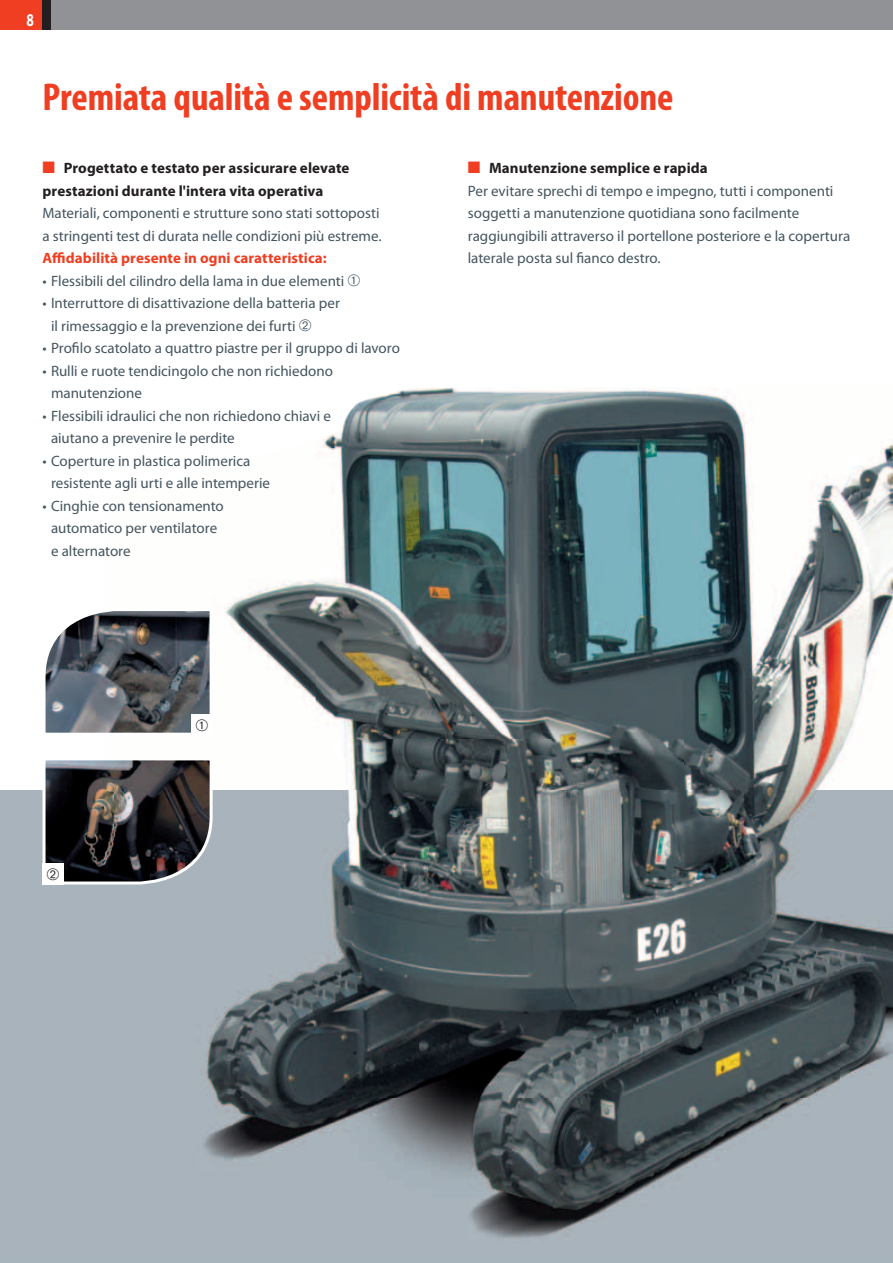
<style>
.page{position:relative;width:893px;height:1263px;background:#fff}
.page>*{position:absolute;margin:0;border:0;box-sizing:border-box;transform-origin:0 0}
.t1{font:700 condensed 39px "Myriad Pro";letter-spacing:-.005em;color:#ef3e22}
.t2{font:700 18px "Myriad Pro";color:#fff;scale:.75 1}
.t3{font:15px/22.5px "Myriad Pro";color:#45555f}
.t4{font:700 15px/22.5px "Myriad Pro";letter-spacing:.005em;color:#231f20}
.t5{font:700 15px "Myriad Pro";letter-spacing:.005em;color:#ef3e22}
.s1{color:#ef3e22}
.s2{font-weight:700;color:#231f20}
</style>
<div class="page">
<div style="left:0;top:0;width:893px;height:30px;background:#919295"></div>
<div style="left:0;top:0;width:51px;height:30px;background:#ef3e22"></div>
<div style="left:43px;top:0;width:8px;height:30px;background:#231f20"></div>
<div style="left:0;top:791px;width:893px;height:472px;background:#a8b4bc"></div>
<img style="left:315px;top:388px;width:578px;height:403px">
<img style="left:214px;top:580px;width:101px;height:211px">
<img style="left:203px;top:791px;width:690px;height:448px">
<svg style="left:45px;top:611px;width:165px;height:122px;background:#5d6269"></svg>
<img style="left:41px;top:760px;width:173px;height:126px">
<p class="t2" style="left:27px;top:9px;width:11px">8</p>
<h1 class="t1" style="left:43px;top:76px;width:632px">Premiata qualità e semplicità di manutenzione</h1>
<p class="t4" style="left:43px;top:157px;width:309px"><span class="s1">■</span> Progettato e testato per assicurare elevate prestazioni durante l'intera vita operativa</p>
<p class="t3" style="left:43px;top:202px;width:341px">Materiali, componenti e strutture sono stati sottoposti a stringenti test di durata nelle condizioni più estreme.</p>
<p class="t5" style="left:43px;top:250px;width:286px">affi dabilità presente in ogni caratteristica:</p>
<p class="t3" style="left:43px;top:270px;width:303px">• Flessibili del cilindro della lama in due elementi</p>
<p class="t3" style="left:51px;top:292px;width:290px;text-indent:-9px">• Interruttore di disattivazione della batteria per il rimessaggio e la prevenzione dei furti</p>
<p class="t3" style="left:43px;top:337px;width:359px">• Profilo scatolato a quattro piastre per il gruppo di lavoro</p>
<p class="t3" style="left:51px;top:360px;width:284px;text-indent:-9px">• Rulli e ruote tendicingolo che non richiedono manutenzione</p>
<p class="t3" style="left:51px;top:405px;width:281px;text-indent:-9px">• Flessibili idraulici che non richiedono chiavi e aiutano a prevenire le perdite</p>
<p class="t3" style="left:51px;top:450px;width:221px;text-indent:-9px">• Coperture in plastica polimerica resistente agli urti e alle intemperie</p>
<p class="t3" style="left:51px;top:495px;width:174px;text-indent:-9px">• Cinghie con tensionamento automatico per ventilatore e alternatore</p>
<p class="t3" style="left:468px;top:157px;width:384px"><span class="s1">■</span> <span class="s2">manutenzione semplice e rapida<br></span>Per evitare sprechi di tempo e impegno, tutti i componenti soggetti a manutenzione quotidiana sono facilmente raggiungibili attraverso il portellone posteriore e la copertura laterale posta sul fianco destro.</p>
</div>
